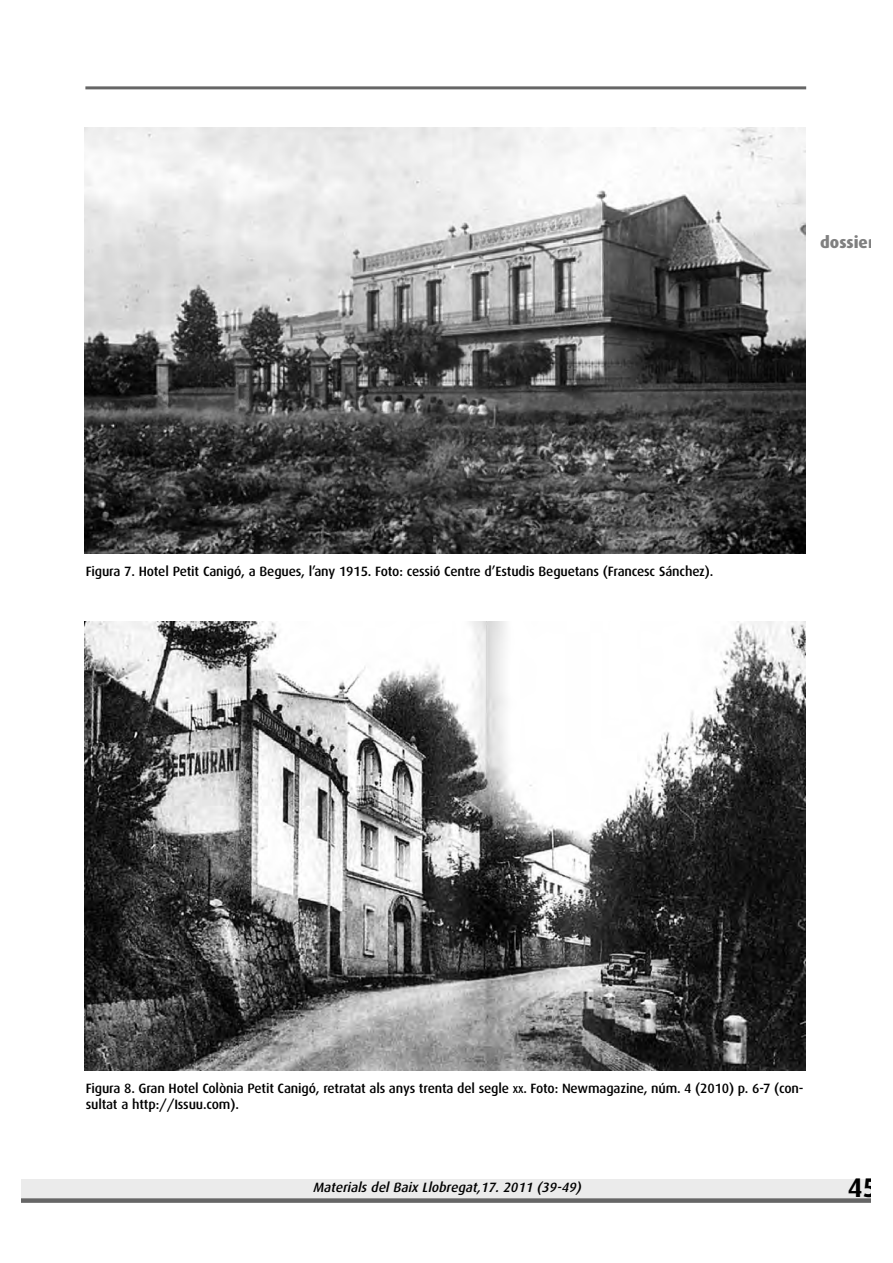
<style>
.page{position:relative;width:893px;height:1263px;background:#fff}
.page>*{position:absolute;margin:0;border:0;box-sizing:border-box;transform-origin:0 0}
.t1{font:700 27px "Dax";color:#000}
.t2{font:800 16.5px "Dax";color:#808080}
.t3{font:500 13.5px/16.2px "Dax";letter-spacing:-.01em;color:#000}
.t4{font:italic 500 13.5px "Dax";color:#000}
.s1{font-size:10.2px}
</style>
<div class="page">
<div style="left:21px;top:1179px;width:849px;height:21px;background:#ebebeb"></div>
<div style="left:21px;top:1198px;width:849px;height:5px;background:#666"></div>
<hr style="left:85px;top:86px;width:721px;height:3px;background:#666">
<img style="left:84px;top:128px;width:721px;height:425px">
<img style="left:84px;top:622px;width:721px;height:449px">
<p class="t2" style="left:820px;top:236px;width:55px">dossier</p>
<p class="t3" style="left:86px;top:564px;width:629px">Figura 7. Hotel Petit Canigó, a Begues, l’any 1915. Foto: cessió Centre d’Estudis Beguetans (Francesc Sánchez).</p>
<p class="t3" style="left:86px;top:1081px;width:719px">Figura 8. Gran Hotel Colònia Petit Canigó, retratat als anys trenta del segle <span class="s1">XX</span>. Foto: Newmagazine, núm. 4 (2010) p. 6-7 (con&shy;sultat a http://Issuu.com).</p>
<p class="t4" style="left:313px;top:1182px;width:272px">Materials del Baix Llobregat,17. 2011 (39-49)</p>
<h1 class="t1" style="left:847px;top:1176px;width:32px">45</h1>
</div>
